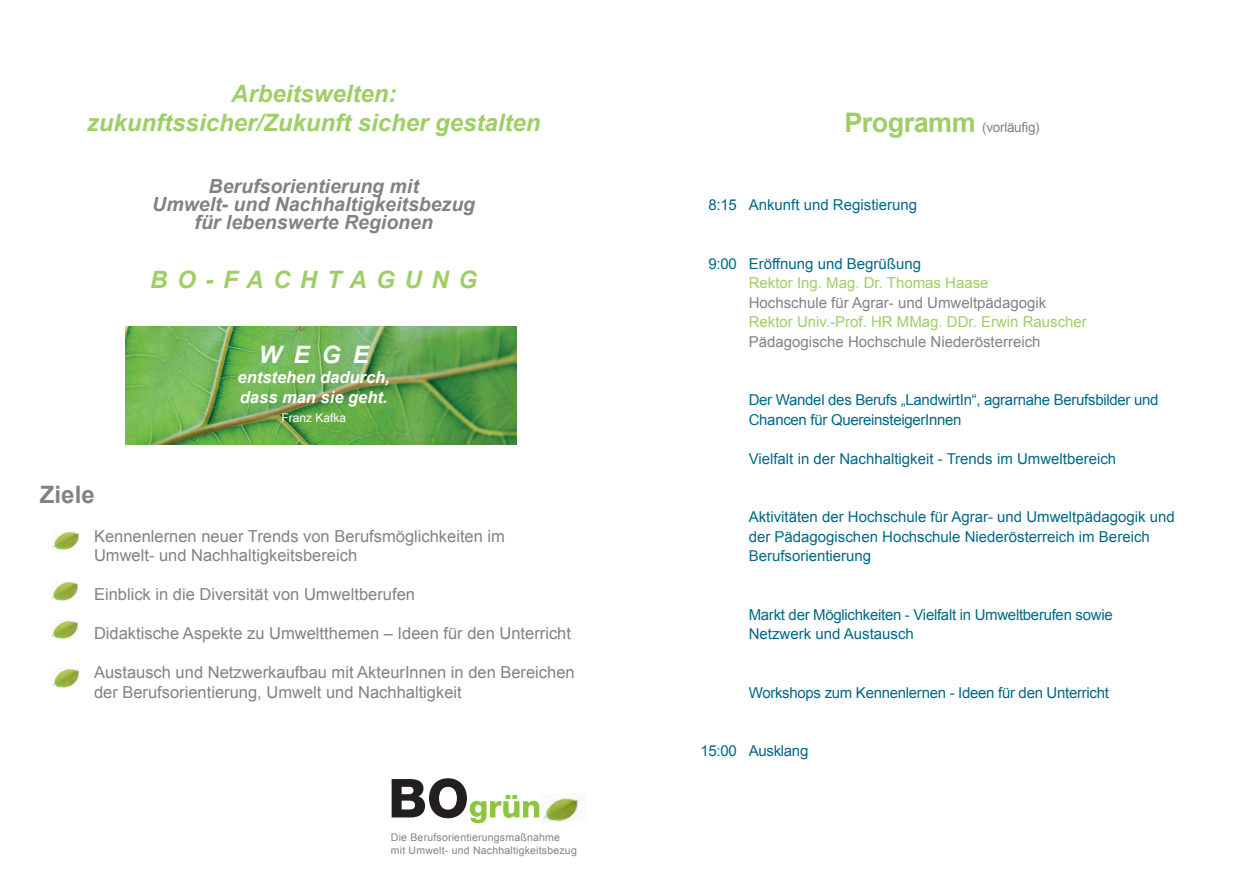
<style>
.page{position:relative;width:1259px;height:893px;background:#fff}
.page>*{position:absolute;margin:0;border:0;box-sizing:border-box;transform-origin:0 0}
.t1{font:italic 700 24px/28.8px "Arial";color:#9fce66;text-align:center}
.t2{font:italic 700 24px "Arial";letter-spacing:.4em;color:#9fce66}
.t3{font:700 24px "Arial";color:#808285}
.t4{font:italic 700 24px "Arial";color:#fff}
.t5{font:italic 700 19.5px/18px "Arial";color:#808285;text-align:center}
.t6{font:16.5px/19.5px "Arial";color:#808285}
.t7{font:italic 700 16.5px/19.8px "Arial";color:#fff}
.t8{font:15px/19.5px "Arial";color:#006887}
.t9{font:15px/19.5px "Arial";letter-spacing:-.02em;color:#006887}
.t10{font:15px "Arial";color:#808285}
.t11{font:15px "Arial";color:#9fce66}
.t12{font:13.5px "Arial";letter-spacing:-.02em;color:#808285}
.t13{font:12px "Arial";color:#fff}
.t14{font:10.5px/12.6px "Arial";letter-spacing:.02em;color:#808285}
.s1{font-weight:700;font-size:27px;color:#9fce66}
</style>
<div class="page">
<img style="left:125px;top:326px;width:392px;height:119px">
<svg style="left:392px;top:778px;width:147px;height:45px"></svg>
<img style="left:541px;top:798px;width:39px;height:25px">
<img style="left:52px;top:531px;width:27px;height:18px">
<img style="left:52px;top:582px;width:27px;height:18px">
<img style="left:52px;top:620px;width:27px;height:18px">
<img style="left:52px;top:669px;width:27px;height:18px">
<h1 class="t1" style="left:87px;top:80px;width:455px">Arbeitswelten:<br>zukunftssicher/Zukunft sicher gestalten</h1>
<p class="t5" style="left:152px;top:177px;width:324px">Berufsorientierung mit<br>Umwelt- und Nachhaltigkeitsbezug für lebenswerte Regionen</p>
<h1 class="t2" style="left:150px;top:264px;width:328px">BO-FACHTAGUNG</h1>
<h1 class="t3" style="left:40px;top:478px;width:56px">Ziele</h1>
<h1 class="t4" style="left:259px;top:339px;width:112px">WEGE</h1>
<p class="t7" style="left:238px;top:368px;width:154px">entstehen dadurch, dass man sie geht.</p>
<p class="t13" style="left:281px;top:410px;width:66px">Franz Kafka</p>
<p class="t6" style="left:94px;top:526px;width:412px">Kennenlernen neuer Trends von Berufsmöglichkeiten im<br>Umwelt- und Nachhaltigkeitsbereich</p>
<p class="t6" style="left:94px;top:585px;width:322px">Einblick in die Diversität von Umweltberufen</p>
<p class="t6" style="left:94px;top:624px;width:478px">Didaktische Aspekte zu Umweltthemen – Ideen für den Unterricht</p>
<p class="t6" style="left:94px;top:663px;width:482px">Austausch und Netzwerkaufbau mit AkteurInnen in den Bereichen der Berufsorientierung, Umwelt und Nachhaltigkeit</p>
<p class="t14" style="left:391px;top:831px;width:187px">Die Berufsorientierungsmaßnahme mit Umwelt- und Nachhaltigkeitsbezug</p>
<p class="t12" style="left:844px;top:118px;width:197px"><span class="s1">Programm</span> (vorläufig)</p>
<p class="t8" style="left:708px;top:195px;width:210px">8:15 Ankunft und Registierung</p>
<p class="t8" style="left:708px;top:254px;width:214px">9:00 Eröffnung und Begrüßung</p>
<p class="t11" style="left:748px;top:273px;width:241px">Rektor Ing. Mag. Dr. Thomas Haase</p>
<p class="t10" style="left:748px;top:292px;width:299px">Hochschule für Agrar- und Umweltpädagogik</p>
<p class="t11" style="left:748px;top:312px;width:340px">Rektor Univ.-Prof. HR MMag. DDr. Erwin Rauscher</p>
<p class="t10" style="left:748px;top:331px;width:293px">Pädagogische Hochschule Niederösterreich</p>
<p class="t9" style="left:748px;top:390px;width:411px">Der Wandel des Berufs „LandwirtIn“, agrarnahe Berufsbilder und<br>Chancen für QuereinsteigerInnen</p>
<p class="t8" style="left:748px;top:449px;width:369px">Vielfalt in der Nachhaltigkeit - Trends im Umweltbereich</p>
<p class="t8" style="left:748px;top:507px;width:428px">Aktivitäten der Hochschule für Agrar- und Umweltpädagogik und der Pädagogischen Hochschule Niederösterreich im Bereich<br>Berufsorientierung</p>
<p class="t9" style="left:748px;top:605px;width:365px">Markt der Möglichkeiten - Vielfalt in Umweltberufen sowie<br>Netzwerk und Austausch</p>
<p class="t9" style="left:748px;top:683px;width:362px">Workshops zum Kennenlernen - Ideen für den Unterricht</p>
<p class="t9" style="left:700px;top:741px;width:109px">15:00 Ausklang</p>
</div>
